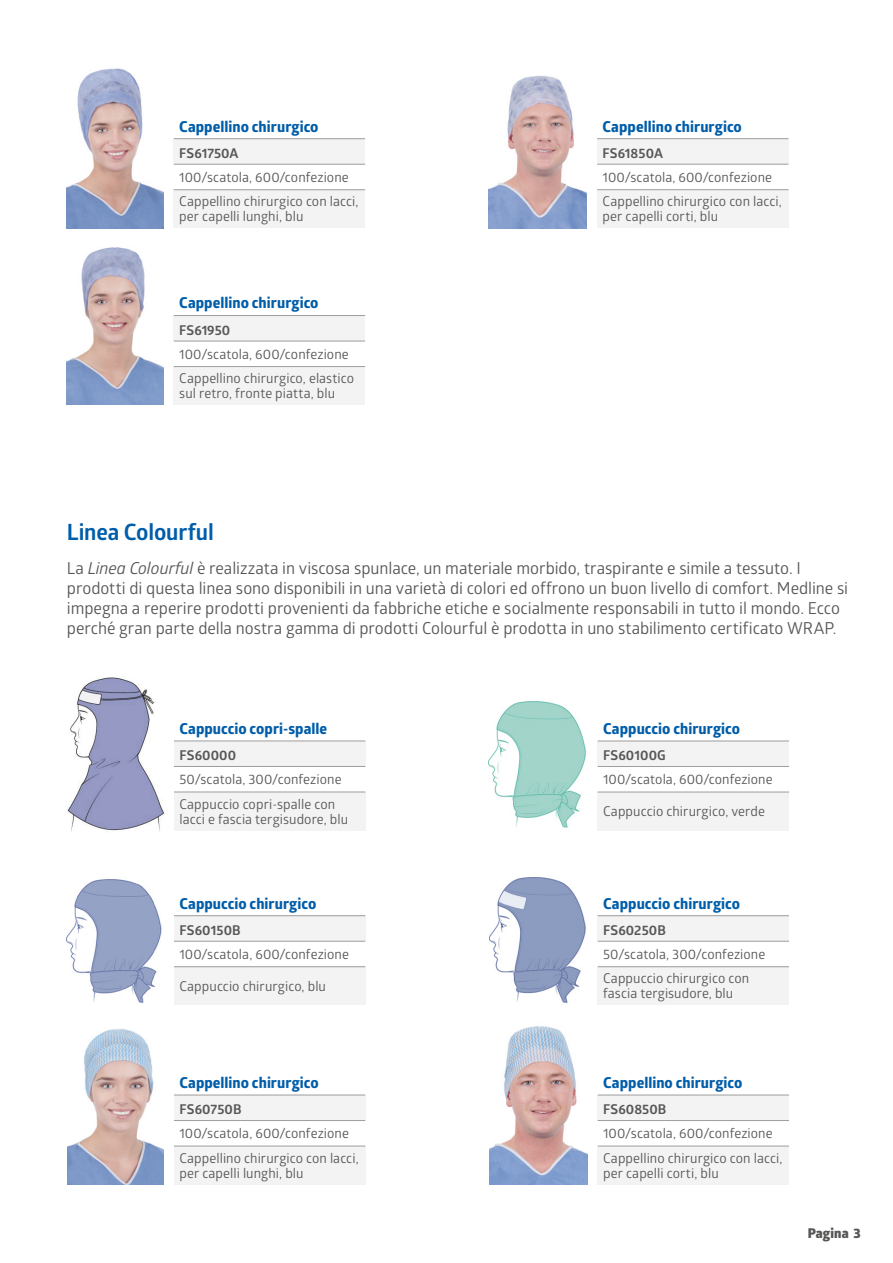
<style>
.page{position:relative;width:893px;height:1263px;background:#fff}
.page>*{position:absolute;margin:0;border:0;box-sizing:border-box;transform-origin:0 0}
.t1{font:700 22.5px "Glober";letter-spacing:-.005em;color:#005da9}
.t2{font:16.5px/20.2px "Glober";letter-spacing:-.005em;color:#575756}
.t3{font:700 15px "Globerx";letter-spacing:.005em;color:#005da9}
.t4{font:13.5px/15px "Glober";letter-spacing:.005em;color:#575756}
.t5{font:700 13.5px "Glober";letter-spacing:.005em;color:#575756}
.t6{font:800 13.5px "Glober";letter-spacing:.005em;color:#575756}
.s1{font-style:italic}
</style>
<div class="page">
<div style="left:174px;top:139px;width:191px;height:25px;background:#f3f3f4"></div>
<div style="left:174px;top:190px;width:191px;height:38px;background:#f3f3f4"></div>
<hr style="left:174px;top:138px;width:191px;height:1px;background:#9d9d9d">
<hr style="left:174px;top:164px;width:191px;height:1px;background:#9d9d9d">
<hr style="left:174px;top:189px;width:191px;height:1px;background:#9d9d9d">
<div style="left:174px;top:316px;width:191px;height:25px;background:#f3f3f4"></div>
<div style="left:174px;top:367px;width:191px;height:38px;background:#f3f3f4"></div>
<hr style="left:174px;top:315px;width:191px;height:1px;background:#9d9d9d">
<hr style="left:174px;top:341px;width:191px;height:1px;background:#9d9d9d">
<hr style="left:174px;top:366px;width:191px;height:1px;background:#9d9d9d">
<div style="left:597px;top:139px;width:191px;height:25px;background:#f3f3f4"></div>
<div style="left:597px;top:190px;width:191px;height:38px;background:#f3f3f4"></div>
<hr style="left:597px;top:138px;width:191px;height:1px;background:#9d9d9d">
<hr style="left:597px;top:164px;width:191px;height:1px;background:#9d9d9d">
<hr style="left:597px;top:189px;width:191px;height:1px;background:#9d9d9d">
<img style="left:67px;top:68px;width:96px;height:160px">
<img style="left:489px;top:75px;width:97px;height:153px">
<img style="left:67px;top:247px;width:96px;height:158px">
<div style="left:174px;top:1095px;width:191px;height:25px;background:#f3f3f4"></div>
<div style="left:174px;top:1146px;width:191px;height:38px;background:#f3f3f4"></div>
<hr style="left:174px;top:1095px;width:191px;height:1px;background:#9d9d9d">
<hr style="left:174px;top:1120px;width:191px;height:1px;background:#9d9d9d">
<hr style="left:174px;top:1146px;width:191px;height:1px;background:#9d9d9d">
<div style="left:598px;top:1095px;width:191px;height:25px;background:#f3f3f4"></div>
<div style="left:598px;top:1146px;width:191px;height:38px;background:#f3f3f4"></div>
<hr style="left:598px;top:1095px;width:191px;height:1px;background:#9d9d9d">
<hr style="left:598px;top:1120px;width:191px;height:1px;background:#9d9d9d">
<hr style="left:598px;top:1146px;width:191px;height:1px;background:#9d9d9d">
<img style="left:67px;top:1029px;width:96px;height:155px">
<img style="left:489px;top:1026px;width:98px;height:158px">
<div style="left:174px;top:741px;width:191px;height:25px;background:#f3f3f4"></div>
<div style="left:174px;top:792px;width:191px;height:38px;background:#f3f3f4"></div>
<hr style="left:174px;top:741px;width:191px;height:1px;background:#9d9d9d">
<hr style="left:174px;top:766px;width:191px;height:1px;background:#9d9d9d">
<hr style="left:174px;top:792px;width:191px;height:1px;background:#9d9d9d">
<div style="left:174px;top:916px;width:191px;height:25px;background:#f3f3f4"></div>
<div style="left:174px;top:967px;width:191px;height:38px;background:#f3f3f4"></div>
<hr style="left:174px;top:915px;width:191px;height:1px;background:#9d9d9d">
<hr style="left:174px;top:941px;width:191px;height:1px;background:#9d9d9d">
<hr style="left:174px;top:966px;width:191px;height:1px;background:#9d9d9d">
<div style="left:598px;top:741px;width:191px;height:25px;background:#f3f3f4"></div>
<div style="left:598px;top:792px;width:191px;height:38px;background:#f3f3f4"></div>
<hr style="left:598px;top:741px;width:191px;height:1px;background:#9d9d9d">
<hr style="left:598px;top:766px;width:191px;height:1px;background:#9d9d9d">
<hr style="left:598px;top:792px;width:191px;height:1px;background:#9d9d9d">
<div style="left:598px;top:916px;width:191px;height:25px;background:#f3f3f4"></div>
<div style="left:598px;top:967px;width:191px;height:38px;background:#f3f3f4"></div>
<hr style="left:598px;top:915px;width:191px;height:1px;background:#9d9d9d">
<hr style="left:598px;top:941px;width:191px;height:1px;background:#9d9d9d">
<hr style="left:598px;top:966px;width:191px;height:1px;background:#9d9d9d">
<img style="left:489px;top:701px;width:97px;height:127px">
<img style="left:67px;top:879px;width:95px;height:124px">
<img style="left:489px;top:877px;width:97px;height:126px">
<img style="left:67px;top:677px;width:98px;height:155px">
<p class="t3" style="left:179px;top:115px;width:141px">Cappellino chirurgico</p>
<p class="t5" style="left:179px;top:143px;width:61px">FS61750A</p>
<p class="t4" style="left:179px;top:169px;width:171px">100/scatola, 600/confezione</p>
<p class="t4" style="left:179px;top:194px;width:181px">Cappellino chirurgico con lacci, per capelli lunghi, blu</p>
<p class="t3" style="left:179px;top:292px;width:141px">Cappellino chirurgico</p>
<p class="t5" style="left:179px;top:320px;width:52px">FS61950</p>
<p class="t4" style="left:179px;top:346px;width:171px">100/scatola, 600/confezione</p>
<p class="t4" style="left:179px;top:370px;width:176px">Cappellino chirurgico, elastico sul retro, fronte piatta, blu</p>
<p class="t3" style="left:603px;top:115px;width:141px">Cappellino chirurgico</p>
<p class="t5" style="left:603px;top:143px;width:62px">FS61850A</p>
<p class="t4" style="left:603px;top:169px;width:171px">100/scatola, 600/confezione</p>
<p class="t4" style="left:603px;top:194px;width:181px">Cappellino chirurgico con lacci, per capelli corti, blu</p>
<p class="t1" style="left:67px;top:516px;width:148px">Linea Colourful</p>
<p class="t2" style="left:67px;top:557px;width:783px">La <span class="s1">Linea Colourful</span> è realizzata in viscosa spunlace, un materiale morbido, traspirante e simile a tessuto. I prodotti di questa linea sono disponibili in una varietà di colori ed offrono un buon livello di comfort. Medline si impegna a reperire prodotti provenienti da fabbriche etiche e socialmente responsabili in tutto il mondo. Ecco perché gran parte della nostra gamma di prodotti Colourful è prodotta in uno stabilimento certificato WRAP.</p>
<p class="t3" style="left:179px;top:718px;width:149px">Cappuccio copri-spalle</p>
<p class="t5" style="left:179px;top:745px;width:58px">FS60000</p>
<p class="t4" style="left:179px;top:771px;width:164px">50/scatola, 300/confezione</p>
<p class="t4" style="left:179px;top:796px;width:170px">Cappuccio copri-spalle con lacci e fascia tergisudore, blu</p>
<p class="t3" style="left:179px;top:892px;width:138px">Cappuccio chirurgico</p>
<p class="t5" style="left:179px;top:920px;width:63px">FS60150B</p>
<p class="t4" style="left:179px;top:946px;width:171px">100/scatola, 600/confezione</p>
<p class="t4" style="left:179px;top:978px;width:148px">Cappuccio chirurgico, blu</p>
<p class="t3" style="left:179px;top:1072px;width:141px">Cappellino chirurgico</p>
<p class="t5" style="left:179px;top:1100px;width:64px">FS60750B</p>
<p class="t4" style="left:179px;top:1125px;width:171px">100/scatola, 600/confezione</p>
<p class="t4" style="left:179px;top:1150px;width:181px">Cappellino chirurgico con lacci, per capelli lunghi, blu</p>
<p class="t3" style="left:603px;top:718px;width:138px">Cappuccio chirurgico</p>
<p class="t5" style="left:603px;top:746px;width:64px">FS60100G</p>
<p class="t4" style="left:603px;top:771px;width:171px">100/scatola, 600/confezione</p>
<p class="t4" style="left:603px;top:803px;width:163px">Cappuccio chirurgico, verde</p>
<p class="t3" style="left:603px;top:892px;width:138px">Cappuccio chirurgico</p>
<p class="t5" style="left:603px;top:920px;width:64px">FS60250B</p>
<p class="t4" style="left:603px;top:946px;width:164px">50/scatola, 300/confezione</p>
<p class="t4" style="left:603px;top:970px;width:148px">Cappuccio chirurgico con fascia tergisudore, blu</p>
<p class="t3" style="left:603px;top:1072px;width:141px">Cappellino chirurgico</p>
<p class="t5" style="left:603px;top:1100px;width:65px">FS60850B</p>
<p class="t4" style="left:603px;top:1125px;width:171px">100/scatola, 600/confezione</p>
<p class="t4" style="left:603px;top:1150px;width:181px">Cappellino chirurgico con lacci, per capelli corti, blu</p>
<p class="t6" style="left:808px;top:1223px;width:54px">Pagina 3</p>
</div>
